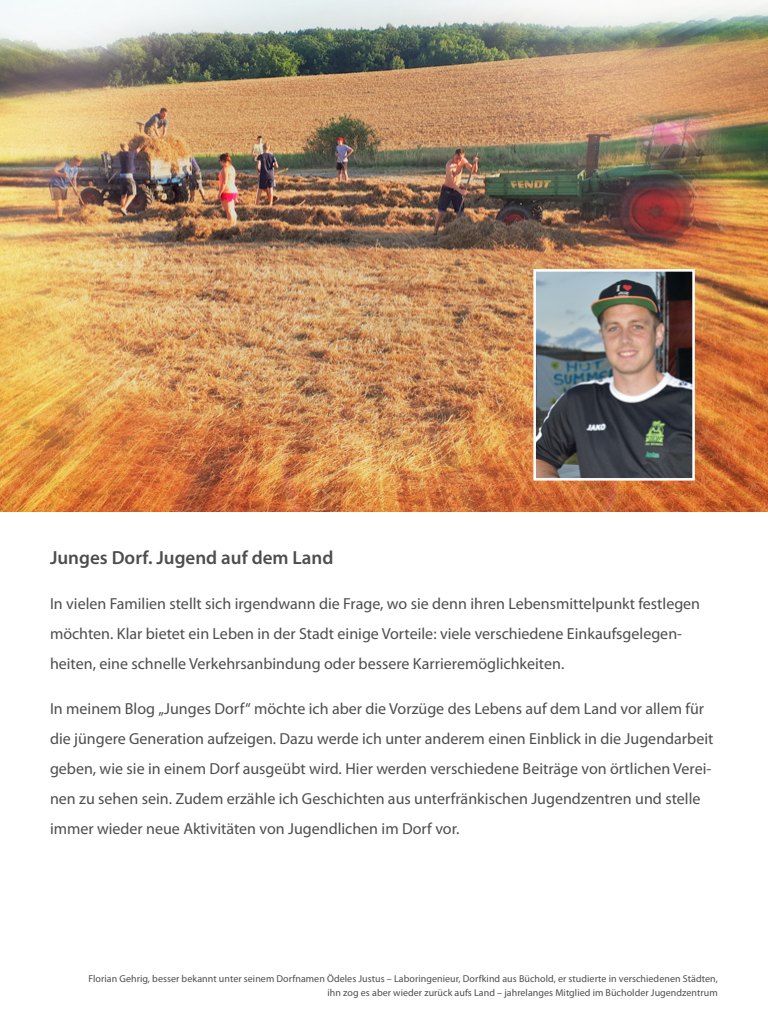
<style>
.page{position:relative;width:768px;height:1024px;background:#fff}
.page>*{position:absolute;margin:0;border:0;box-sizing:border-box;transform-origin:0 0}
.t1{font:600 19px "Myriad Pro";color:#4d4d4f}
.t2{font:16px/30px "Myriad Pro";color:#4d4d4f}
.t3{font:10px "Myriad Pro";letter-spacing:.005em;color:#4d4d4f}
</style>
<div class="page">
<img style="left:0;top:0;width:768px;height:512px">
<img style="left:537px;top:273px;width:154px;height:204px">
<div style="left:533px;top:269px;width:162px;height:212px;border:3px solid #fff"></div>
<p class="t1" style="left:50px;top:546px;width:285px">Junges Dorf. Jugend auf dem Land</p>
<p class="t2" style="left:50px;top:589px;width:652px">In vielen Familien stellt sich irgendwann die Frage, wo sie denn ihren Lebensmittelpunkt festlegen möchten. Klar bietet ein Leben in der Stadt einige Vorteile: viele verschiedene Einkaufsgelegen&shy;heiten, eine schnelle Verkehrsanbindung oder bessere Karrieremöglichkeiten.</p>
<p class="t2" style="left:50px;top:694px;width:665px">In meinem Blog „Junges Dorf“ möchte ich aber die Vorzüge des Lebens auf dem Land vor allem für die jüngere Generation aufzeigen. Dazu werde ich unter anderem einen Einblick in die Jugendarbeit geben, wie sie in einem Dorf ausgeübt wird. Hier werden verschiedene Beiträge von örtlichen Verei&shy;nen zu sehen sein. Zudem erzähle ich Geschichten aus unterfränkischen Jugendzentren und stelle immer wieder neue Aktivitäten von Jugendlichen im Dorf vor.</p>
<p class="t3" style="left:88px;top:972px;width:631px">Florian Gehrig, besser bekannt unter seinem Dorfnamen Ödeles Justus – Laboringenieur, Dorfkind aus Büchold, er studierte in verschiedenen Städten,</p>
<p class="t3" style="left:328px;top:986px;width:392px">ihn zog es aber wieder zurück aufs Land – jahrelanges Mitglied im Bücholder Jugendzentrum</p>
</div>
